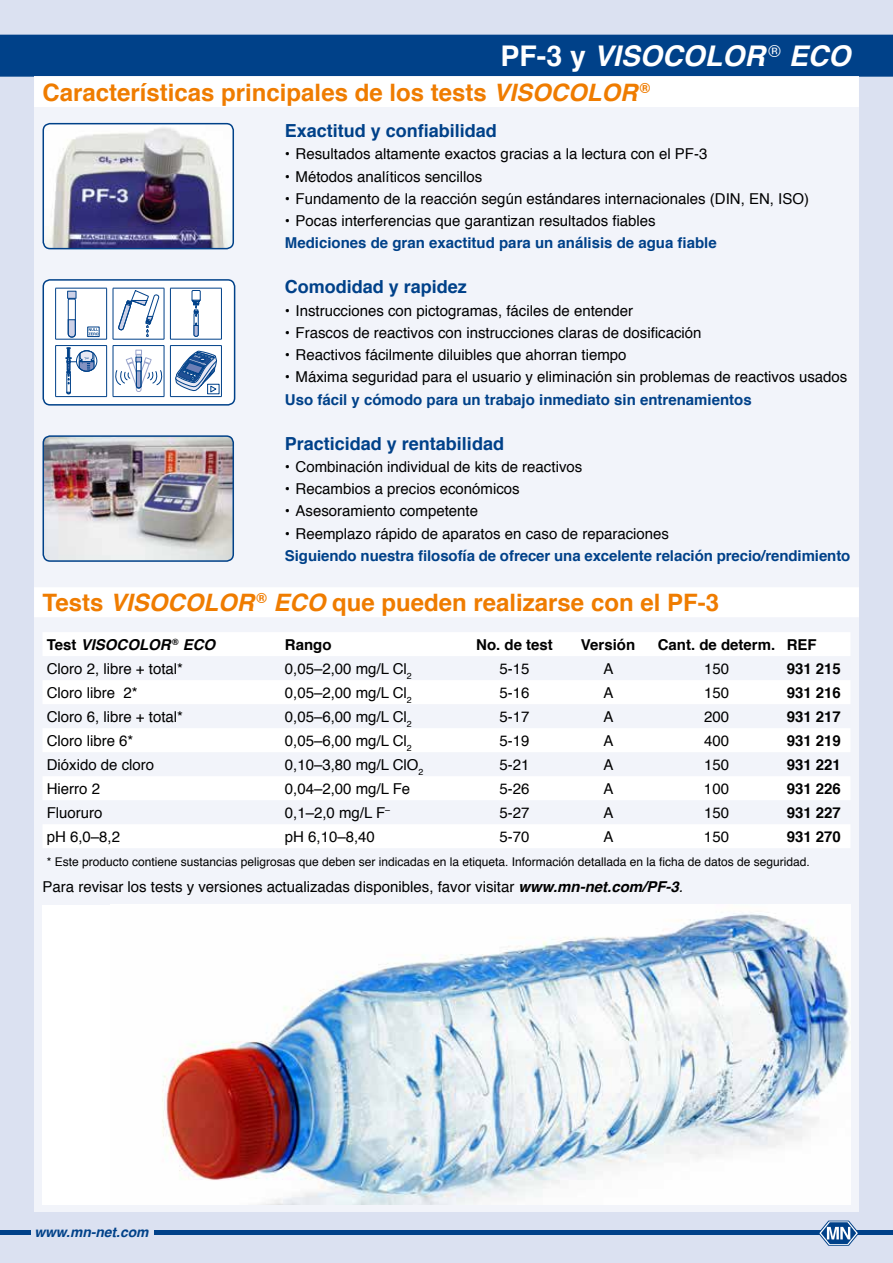
<style>
.page{position:relative;width:893px;height:1263px;background:#dbe1f1}
.page>*{position:absolute;margin:0;border:0;box-sizing:border-box;transform-origin:0 0}
.t1{font:italic 700 28.5px "Helvetica";color:#fff}
.t2{font:700 24px "Helvetica";color:#ef7c00}
.t3{font:700 18px "Helvetica";color:#004189}
.t4{font:15px "Helvetica";color:#000}
.t5{font:700 15px "Helvetica";color:#004189}
.t6{font:700 15px "Helvetica";color:#000}
.t7{font:italic 700 15px "Helvetica";color:#000}
.t8{font:italic 700 13.8px "Helvetica";color:#004189}
.t9{font:12px "Helvetica";color:#000}
.s1{font-style:normal}
.s2{font-style:italic}
.s3{font-weight:700;font-style:italic}
</style>
<div class="page">
<div style="left:0;top:35px;width:893px;height:42px;background:#004189"></div>
<div style="left:0;top:1230px;width:31px;height:5px;background:#004189"></div>
<div style="left:154px;top:1230px;width:739px;height:5px;background:#004189"></div>
<svg style="left:819px;top:1220px;width:39px;height:26px"></svg>
<div style="left:34px;top:77px;width:825px;height:1135px;background:#f2f4fa"></div>
<div style="left:34px;top:77px;width:825px;height:30px;background:#fff"></div>
<div style="left:34px;top:587px;width:825px;height:30px;background:#fff"></div>
<img style="left:43px;top:124px;width:190px;height:125px">
<div style="left:43px;top:123px;width:191px;height:126px;border:2px solid #004189;border-radius:7px"></div>
<div style="left:43px;top:280px;width:192px;height:125px;background:#fff;border-radius:7px"></div>
<hr style="left:55px;top:288px;width:1px;height:51px;background:#004189">
<hr style="left:55px;top:339px;width:52px;height:1px;background:#004189">
<hr style="left:55px;top:345px;width:52px;height:1px;background:#004189">
<hr style="left:55px;top:346px;width:1px;height:50px;background:#004189">
<hr style="left:55px;top:396px;width:52px;height:1px;background:#004189">
<hr style="left:221px;top:288px;width:1px;height:51px;background:#004189">
<hr style="left:170px;top:339px;width:52px;height:1px;background:#004189">
<hr style="left:170px;top:345px;width:52px;height:1px;background:#004189">
<hr style="left:221px;top:346px;width:1px;height:50px;background:#004189">
<hr style="left:170px;top:396px;width:52px;height:1px;background:#004189">
<svg style="left:56px;top:288px;width:165px;height:109px"></svg>
<div style="left:43px;top:279px;width:192px;height:127px;border:2px solid #004189;border-radius:7px"></div>
<img style="left:43px;top:436px;width:190px;height:125px">
<div style="left:43px;top:435px;width:191px;height:127px;border:2px solid #004189;border-radius:7px"></div>
<svg style="left:43px;top:632px;width:807px;height:216px;fill:#fff"></svg>
<div style="left:43px;top:905px;width:807px;height:299px;background:#fff"></div>
<img style="left:162px;top:913px;width:688px;height:291px">
<h1 class="t1" style="left:500px;top:33px;width:351px"><span class="s1">PF-3 y</span> VISOCOLOR <sup>®</sup> ECO</h1>
<h2 class="t2" style="left:43px;top:73px;width:609px">Características principales de los tests <span class="s2">VISOCOLOR</span> <sup>®</sup></h2>
<p class="t3" style="left:285px;top:116px;width:214px">Exactitud y confiabilidad</p>
<p class="t4" style="left:285px;top:143px;width:424px">• Resultados altamente exactos gracias a la lectura con el PF-3</p>
<p class="t4" style="left:285px;top:165px;width:199px">• Métodos analíticos sencillos</p>
<p class="t4" style="left:285px;top:187px;width:526px">• Fundamento de la reacción según estándares internacionales (DIN, EN, ISO)</p>
<p class="t4" style="left:285px;top:209px;width:372px">• Pocas interferencias que garantizan resultados fiables</p>
<p class="t5" style="left:285px;top:231px;width:433px">Mediciones de gran exactitud para un análisis de agua fiable</p>
<p class="t3" style="left:285px;top:272px;width:184px">Comodidad y rapidez</p>
<p class="t4" style="left:285px;top:299px;width:350px">• Instrucciones con pictogramas, fáciles de entender</p>
<p class="t4" style="left:285px;top:321px;width:418px">• Frascos de reactivos con instrucciones claras de dosificación</p>
<p class="t4" style="left:285px;top:343px;width:343px">• Reactivos fácilmente diluibles que ahorran tiempo</p>
<p class="t4" style="left:285px;top:366px;width:564px">• Máxima seguridad para el usuario y eliminación sin problemas de reactivos usados</p>
<p class="t5" style="left:285px;top:387px;width:468px">Uso fácil y cómodo para un trabajo inmediato sin entrenamientos</p>
<p class="t3" style="left:285px;top:429px;width:221px">Practicidad y rentabilidad</p>
<p class="t4" style="left:285px;top:455px;width:299px">• Combinación individual de kits de reactivos</p>
<p class="t4" style="left:285px;top:477px;width:236px">• Recambios a precios económicos</p>
<p class="t4" style="left:285px;top:499px;width:195px">• Asesoramiento competente</p>
<p class="t4" style="left:285px;top:522px;width:386px">• Reemplazo rápido de aparatos en caso de reparaciones</p>
<p class="t5" style="left:285px;top:543px;width:567px">Siguiendo nuestra filosofía de ofrecer una excelente relación precio/rendimiento</p>
<h2 class="t2" style="left:43px;top:583px;width:678px">Tests <span class="s2">VISOCOLOR</span> <sup>®</sup> <span class="s2">ECO</span> que pueden realizarse con el PF-3</h2>
<p class="t7" style="left:47px;top:632px;width:170px"><span class="s1">Test</span> VISOCOLOR <sup>®</sup> ECO</p>
<p class="t6" style="left:285px;top:632px;width:48px">Rango</p>
<p class="t6" style="left:476px;top:632px;width:78px">No. de test</p>
<p class="t6" style="left:581px;top:632px;width:56px">Versión</p>
<p class="t6" style="left:658px;top:632px;width:160px">Cant. de determ. REF</p>
<p class="t4" style="left:47px;top:657px;width:138px">Cloro 2, libre + total*</p>
<p class="t4" style="left:285px;top:657px;width:128px">0,05–2,00 mg/L Cl<sub>2</sub></p>
<p class="t4" style="left:499px;top:657px;width:32px">5-15</p>
<p class="t4" style="left:603px;top:657px;width:12px">A</p>
<p class="t4" style="left:704px;top:657px;width:27px">150</p>
<p class="t6" style="left:787px;top:656px;width:56px">931 215</p>
<p class="t4" style="left:47px;top:681px;width:92px">Cloro libre 2*</p>
<p class="t4" style="left:285px;top:681px;width:128px">0,05–2,00 mg/L Cl<sub>2</sub></p>
<p class="t4" style="left:499px;top:681px;width:32px">5-16</p>
<p class="t4" style="left:603px;top:681px;width:12px">A</p>
<p class="t4" style="left:704px;top:681px;width:27px">150</p>
<p class="t6" style="left:787px;top:680px;width:56px">931 216</p>
<p class="t4" style="left:47px;top:705px;width:138px">Cloro 6, libre + total*</p>
<p class="t4" style="left:285px;top:705px;width:128px">0,05–6,00 mg/L Cl<sub>2</sub></p>
<p class="t4" style="left:499px;top:705px;width:32px">5-17</p>
<p class="t4" style="left:603px;top:705px;width:12px">A</p>
<p class="t4" style="left:704px;top:705px;width:27px">200</p>
<p class="t6" style="left:787px;top:704px;width:56px">931 217</p>
<p class="t4" style="left:47px;top:729px;width:88px">Cloro libre 6*</p>
<p class="t4" style="left:285px;top:729px;width:128px">0,05–6,00 mg/L Cl<sub>2</sub></p>
<p class="t4" style="left:499px;top:729px;width:32px">5-19</p>
<p class="t4" style="left:603px;top:729px;width:12px">A</p>
<p class="t4" style="left:704px;top:729px;width:27px">400</p>
<p class="t6" style="left:787px;top:728px;width:56px">931 219</p>
<p class="t4" style="left:47px;top:753px;width:109px">Dióxido de cloro</p>
<p class="t4" style="left:285px;top:753px;width:140px">0,10–3,80 mg/L ClO<sub>2</sub></p>
<p class="t4" style="left:499px;top:753px;width:32px">5-21</p>
<p class="t4" style="left:603px;top:753px;width:12px">A</p>
<p class="t4" style="left:704px;top:753px;width:27px">150</p>
<p class="t6" style="left:787px;top:752px;width:56px">931 221</p>
<p class="t4" style="left:47px;top:777px;width:55px">Hierro 2</p>
<p class="t4" style="left:285px;top:777px;width:127px">0,04–2,00 mg/L Fe</p>
<p class="t4" style="left:499px;top:777px;width:32px">5-26</p>
<p class="t4" style="left:603px;top:777px;width:12px">A</p>
<p class="t4" style="left:704px;top:777px;width:27px">100</p>
<p class="t6" style="left:787px;top:776px;width:56px">931 226</p>
<p class="t4" style="left:47px;top:801px;width:57px">Fluoruro</p>
<p class="t4" style="left:285px;top:801px;width:107px">0,1–2,0 mg/L F<sup>–</sup></p>
<p class="t4" style="left:499px;top:801px;width:32px">5-27</p>
<p class="t4" style="left:603px;top:801px;width:12px">A</p>
<p class="t4" style="left:704px;top:801px;width:27px">150</p>
<p class="t6" style="left:787px;top:800px;width:56px">931 227</p>
<p class="t4" style="left:47px;top:825px;width:75px">pH 6,0–8,2</p>
<p class="t4" style="left:285px;top:825px;width:92px">pH 6,10–8,40</p>
<p class="t4" style="left:499px;top:825px;width:32px">5-70</p>
<p class="t4" style="left:603px;top:825px;width:12px">A</p>
<p class="t4" style="left:704px;top:825px;width:27px">150</p>
<p class="t6" style="left:787px;top:824px;width:56px">931 270</p>
<p class="t9" style="left:47px;top:852px;width:765px">* Este producto contiene sustancias peligrosas que deben ser indicadas en la etiqueta. Información detallada en la ficha de datos de seguridad.</p>
<p class="t4" style="left:43px;top:875px;width:642px">Para revisar los tests y versiones actualizadas disponibles, favor visitar <span class="s3">www.mn-net.com/PF-3</span><span class="s2">.</span></p>
<p class="t8" style="left:34px;top:1221px;width:116px">www.mn-net.com</p>
</div>
